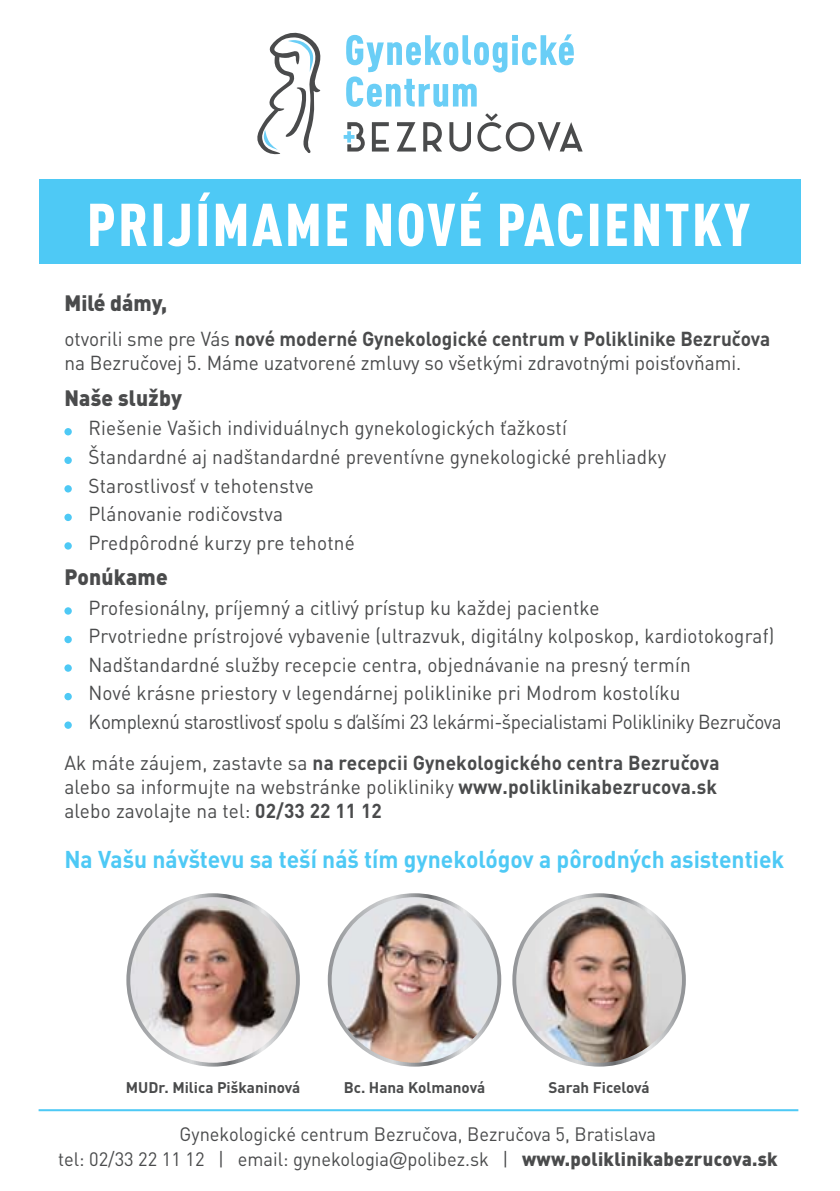
<style>
.page{position:relative;width:840px;height:1191px;background:#fff}
.page>*{position:absolute;margin:0;border:0;box-sizing:border-box;transform-origin:0 0}
.t1{font:700 24px "DIN Pro";color:#4ec9f5;scale:.95 1}
.t2{font:900 22px "DIN Pro";letter-spacing:.01em;color:#4a4b4c;scale:.95 1}
.t3{font:20px/28.6px "DIN Pro";letter-spacing:.01em;color:#4a4b4c;scale:.95 1}
.t4{font:19.2px/24.8px "DIN Pro";color:#4a4b4c;text-align:center;scale:.95 1}
.t5{font:700 15.2px "DIN Pro";color:#4a4b4c}
.s1{font-weight:700}
.s2{font-family:"Swiss 721 AT"}
.s3{font-weight:900}
</style>
<div class="page">
<div style="left:39px;top:179px;width:761px;height:85px;background:#4ec9f5"></div>
<hr style="left:39px;top:1109px;width:758px;height:2px;background:#4ec9f5">
<svg style="left:90px;top:192px;width:659px;height:54px"></svg>
<div style="left:64px;top:428px;width:8px;height:7px;background:#4ec9f5;border-radius:50%"></div>
<div style="left:64px;top:456px;width:8px;height:8px;background:#4ec9f5;border-radius:50%"></div>
<div style="left:64px;top:485px;width:8px;height:7px;background:#4ec9f5;border-radius:50%"></div>
<div style="left:64px;top:514px;width:8px;height:7px;background:#4ec9f5;border-radius:50%"></div>
<div style="left:64px;top:542px;width:8px;height:7px;background:#4ec9f5;border-radius:50%"></div>
<div style="left:64px;top:607px;width:8px;height:7px;background:#4ec9f5;border-radius:50%"></div>
<div style="left:64px;top:636px;width:8px;height:7px;background:#4ec9f5;border-radius:50%"></div>
<div style="left:64px;top:664px;width:8px;height:8px;background:#4ec9f5;border-radius:50%"></div>
<div style="left:64px;top:693px;width:8px;height:7px;background:#4ec9f5;border-radius:50%"></div>
<div style="left:64px;top:721px;width:8px;height:8px;background:#4ec9f5;border-radius:50%"></div>
<svg style="left:343px;top:113px;width:239px;height:38px"></svg>
<svg style="left:346px;top:34px;width:227px;height:73px"></svg>
<svg style="left:257px;top:32px;width:64px;height:123px"></svg>
<img style="left:128px;top:895px;width:170px;height:169px;border-radius:50%">
<div style="left:126px;top:893px;width:174px;height:173px;border:4px solid #fff;border-radius:50%"></div>
<img style="left:329px;top:895px;width:170px;height:169px;border-radius:50%">
<div style="left:327px;top:893px;width:174px;height:173px;border:4px solid #fff;border-radius:50%"></div>
<img style="left:514px;top:895px;width:169px;height:169px;border-radius:50%">
<div style="left:512px;top:893px;width:173px;height:173px;border:4px solid #fff;border-radius:50%"></div>
<p class="t2" style="left:64px;top:288px;width:110px">Milé dámy,</p>
<p class="t3" style="left:64px;top:326px;width:744px;line-height:24px">otvorili sme pre Vás <span class="s1">nové moderné Gynekologické centrum v Poliklinike Bezručova </span>na Bezručovej 5. Máme uzatvorené zmluvy so všetkými zdravotnými poisťovňami.</p>
<p class="t2" style="left:64px;top:383px;width:125px">Naše služby</p>
<p class="t3" style="left:88px;top:413px;width:609px">Riešenie Vašich individuálnych gynekologických ťažkostí Štandardné aj nadštandardné preventívne gynekologické prehliadky Starostlivosť v tehotenstve<br>Plánovanie rodičovstva<br>Predpôrodné kurzy pre tehotné</p>
<p class="t2" style="left:64px;top:562px;width:110px">Ponúkame</p>
<p class="t3" style="left:88px;top:592px;width:730px">Profesionálny, príjemný a citlivý prístup ku každej pacientke<br>Prvotriedne prístrojové vybavenie (ultrazvuk, digitálny kolposkop, kardiotokograf)<br>Nadštandardné služby recepcie centra, objednávanie na presný termín<br>Nové krásne priestory v legendárnej poliklinike pri Modrom kostolíku<br>Komplexnú starostlivosť spolu s ďalšími 23 lekármi-špecialistami Polikliniky Bezručova</p>
<p class="t3" style="left:64px;top:750px;width:690px;line-height:24px;text-align:justify">Ak máte záujem, zastavte sa <span class="s1">na recepcii Gynekologického centra Bezručova </span>alebo sa informujte na webstránke polikliniky <span class="s1">www.poliklinikabezrucova.sk </span>alebo zavolajte na tel: <span class="s1">02/33 22 11 12</span></p>
<p class="t1" style="left:64px;top:842px;width:758px">Na Vašu návštevu sa teší náš tím gynekológov a pôrodných asistentiek</p>
<p class="t5" style="left:126px;top:1077px;width:176px">MUDr. Milica Piškaninová</p>
<p class="t5" style="left:343px;top:1077px;width:143px">Bc. Hana Kolmanová</p>
<p class="t5" style="left:548px;top:1077px;width:103px">Sarah Ficelová</p>
<p class="t4" style="left:58px;top:1121px;width:758px">Gynekologické centrum Bezručova, Bezručova 5, Bratislava<br>tel: 02/33 22 11 12 | email: gynekologia<span class="s2">@</span>polibez.sk | <span class="s3">www.poliklinikabezrucova.sk</span></p>
</div>
